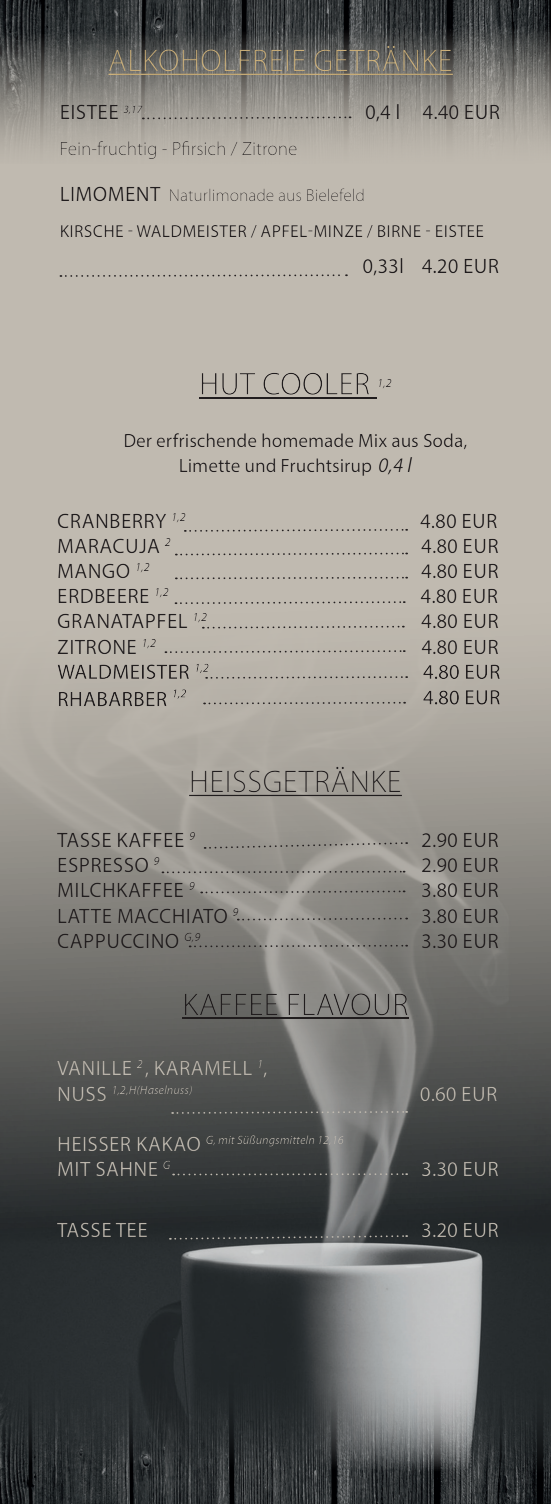
<style>
.page{position:relative;width:551px;height:1504px;background:#fff}
.page>*{position:absolute;margin:0;border:0;box-sizing:border-box;transform-origin:0 0}
.t1{font:300 31.5px "Myriad Pro";letter-spacing:.02em;color:#d2b57d}
.t2{font:300 31.5px "Myriad Pro";letter-spacing:.02em;color:#231f20}
.t3{font:21px "Myriad Pro";letter-spacing:.02em;color:#231f20}
.t4{font:21px "Myriad Pro";letter-spacing:.02em;color:#c0bab0}
.t5{font:19.25px/25.2px "Myriad Pro";color:#231f20;text-align:center}
.t6{font:300 19.25px "Myriad Pro";color:#231f20}
.t7{font:17.5px/35.9px "Myriad Pro";letter-spacing:.02em;color:#231f20}
.t8{font:italic 12.25px "Myriad Pro";color:#c0bab0}
.t9{font:italic 12.25px "Myriad Pro";color:#231f20}
.s1{font-size:21px}
.s2{font-weight:300}
.s3{font-style:italic;font-size:21px}
.s4{font-style:normal;font-size:21px}
</style>
<div class="page">
<div style="left:0;top:0;width:551px;height:1503px;background:#c0bab0"></div>
<img style="left:0;top:672px;width:551px;height:685px">
<div style="left:52px;top:365px;width:465px;height:894px;background:#231f20;opacity:.5"></div>
<svg style="left:176px;top:576px;width:231px;height:4px"></svg>
<svg style="left:176px;top:551px;width:231px;height:5px"></svg>
<svg style="left:175px;top:600px;width:229px;height:5px"></svg>
<svg style="left:205px;top:841px;width:202px;height:8px;background:#94918a"></svg>
<svg style="left:203px;top:625px;width:201px;height:4px"></svg>
<svg style="left:162px;top:869px;width:242px;height:5px"></svg>
<svg style="left:190px;top:943px;width:217px;height:5px"></svg>
<svg style="left:238px;top:916px;width:169px;height:5px"></svg>
<svg style="left:201px;top:889px;width:203px;height:5px"></svg>
<svg style="left:173px;top:1173px;width:234px;height:2px"></svg>
<svg style="left:172px;top:1109px;width:235px;height:5px"></svg>
<svg style="left:170px;top:1234px;width:237px;height:6px"></svg>
<svg style="left:185px;top:528px;width:222px;height:4px"></svg>
<svg style="left:165px;top:649px;width:239px;height:5px"></svg>
<img style="left:0;top:0;width:551px;height:149px">
<div style="left:56px;top:25px;width:460px;height:270px;background:#231f20;opacity:.5"></div>
<img style="left:0;top:1357px;width:551px;height:146px">
<svg style="left:143px;top:116px;width:207px;height:4px"></svg>
<svg style="left:196px;top:663px;width:211px;height:16px"></svg>
<svg style="left:204px;top:701px;width:201px;height:4px"></svg>
<h1 class="t1" style="left:108px;top:42px;width:346px">ALKOHOLFREIE GETRÄNKE</h1>
<p class="t3" style="left:60px;top:99px;width:88px">EISTEE <sup>3,17</sup> <sup>,</sup></p>
<p class="t3" style="left:365px;top:99px;width:136px">0,4 l 4.40 EUR</p>
<p class="t6" style="left:60px;top:137px;width:239px">Fein-fruchtig - Pfirsich / Zitrone</p>
<p class="t7" style="left:60px;top:177px;width:426px"><span class="s1">LIMOMENT</span> <span class="s2">Naturlimonade aus Bielefeld<br></span>KIRSCHE - WALDMEISTER / APFEL-MINZE / BIRNE - EISTEE</p>
<p class="t3" style="left:362px;top:252px;width:138px">0,33l 4.20 EUR</p>
<p class="t9" style="left:377px;top:375px;width:16px">1,2</p>
<p class="t5" style="left:123px;top:427px;width:345px">Der erfrischende homemade Mix aus Soda,<br>Limette und Fruchtsirup <span class="s3">0,4 l</span></p>
<p class="t3" style="left:57px;top:507px;width:130px">CRANBERRY <sup>1,2</sup></p>
<p class="t3" style="left:420px;top:507px;width:79px">4.80 EUR</p>
<p class="t3" style="left:57px;top:532px;width:115px">MARACUJA <sup>2</sup></p>
<p class="t3" style="left:421px;top:532px;width:79px">4.80 EUR</p>
<p class="t3" style="left:57px;top:558px;width:94px">MANGO <sup>1,2</sup></p>
<p class="t3" style="left:421px;top:558px;width:79px">4.80 EUR</p>
<p class="t3" style="left:57px;top:583px;width:113px">ERDBEERE <sup>1,2</sup></p>
<p class="t3" style="left:420px;top:583px;width:79px">4.80 EUR</p>
<p class="t3" style="left:57px;top:608px;width:151px">GRANATAPFEL <sup>1,2</sup></p>
<p class="t3" style="left:421px;top:608px;width:79px">4.80 EUR</p>
<p class="t3" style="left:57px;top:633px;width:100px">ZITRONE <sup>1,2</sup></p>
<p class="t3" style="left:421px;top:633px;width:79px">4.80 EUR</p>
<h1 class="t2" style="left:189px;top:762px;width:214px">HEISSGETRÄNKE</h1>
<p class="t3" style="left:57px;top:826px;width:139px">TASSE KAFFEE <sup>9</sup></p>
<p class="t3" style="left:421px;top:826px;width:79px">2.90 EUR</p>
<p class="t3" style="left:57px;top:852px;width:104px">ESPRESSO <sup>9</sup></p>
<p class="t3" style="left:421px;top:852px;width:79px">2.90 EUR</p>
<p class="t3" style="left:57px;top:877px;width:139px">MILCHKAFFEE <sup>9</sup></p>
<p class="t3" style="left:421px;top:877px;width:79px">3.80 EUR</p>
<p class="t3" style="left:57px;top:902px;width:183px">LATTE MACCHIATO <sup>9</sup></p>
<p class="t3" style="left:421px;top:902px;width:79px">3.80 EUR</p>
<p class="t3" style="left:57px;top:927px;width:145px">CAPPUCCINO <sup>G,9</sup></p>
<p class="t3" style="left:421px;top:927px;width:79px">3.30 EUR</p>
<p class="t4" style="left:57px;top:1055px;width:212px">VANILLE <sup>2</sup> , KARAMELL <sup>1</sup>,</p>
<p class="t8" style="left:57px;top:1081px;width:137px"><span class="s4">NUSS</span> 1,2,H(Haselnuss)</p>
<p class="t4" style="left:420px;top:1080px;width:79px">0.60 EUR</p>
<p class="t8" style="left:57px;top:1132px;width:288px"><span class="s4">HEISSER KAKAO</span> G, mit Süßungsmitteln 12,16</p>
<p class="t4" style="left:57px;top:1156px;width:115px">MIT SAHNE <sup>G</sup></p>
<p class="t4" style="left:421px;top:1156px;width:79px">3.30 EUR</p>
<p class="t4" style="left:57px;top:1216px;width:92px">TASSE TEE</p>
<p class="t4" style="left:421px;top:1216px;width:79px">3.20 EUR</p>
</div>
